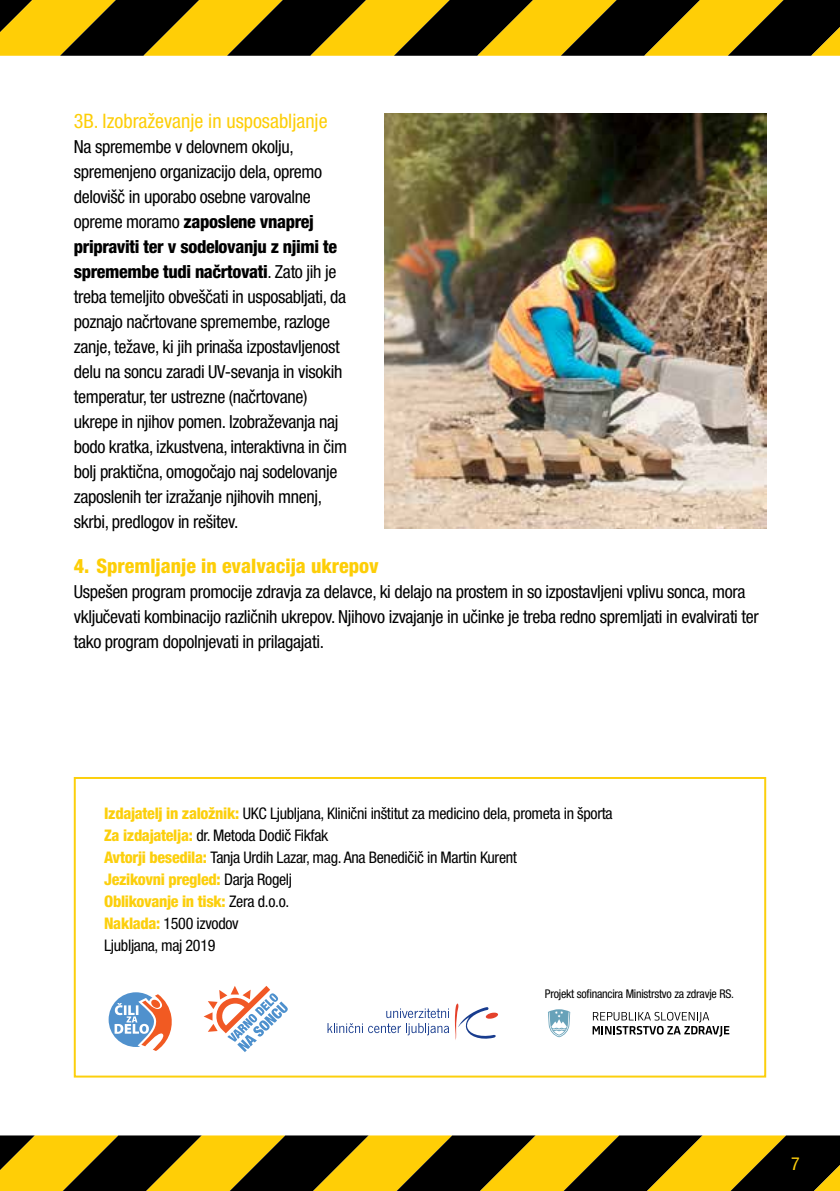
<style>
.page{position:relative;width:840px;height:1191px;background:#fff}
.page>*{position:absolute;margin:0;border:0;box-sizing:border-box;transform-origin:0 0}
.t1{font:800 condensed 20px "Helvetica Neue LT Pro";color:#fdce07}
.t2{font:condensed 20px "Helvetica Neue LT Pro";color:#fdce07}
.t3{font:condensed 18px/25px "Helvetica Neue LT Pro";letter-spacing:-.02em;color:#000}
.t4{font:condensed 18px "Helvetica Neue LT Pro";color:#fdce0d}
.t5{font:condensed 16px/22px "Helvetica Neue LT Pro";letter-spacing:-.02em;color:#000}
.t6{font:condensed 12px "Helvetica Neue LT Pro";letter-spacing:-.02em;color:#000}
.s1{font-weight:800}
.s2{font-weight:800;color:#fccf0c}
</style>
<div class="page">
<svg style="left:0;top:0;width:839px;height:56px"></svg>
<svg style="left:0;top:1135px;width:839px;height:56px"></svg>
<div style="left:74px;top:777px;width:691px;height:300px;border:2px solid #fccf0c"></div>
<svg style="left:108px;top:992px;width:64px;height:59px"></svg>
<svg style="left:548px;top:1009px;width:22px;height:28px"></svg>
<svg style="left:592px;top:1012px;width:137px;height:25px"></svg>
<svg style="left:327px;top:1003px;width:171px;height:37px"></svg>
<img style="left:385px;top:113px;width:380px;height:415px">
<svg style="left:203px;top:986px;width:85px;height:66px"></svg>
<p class="t2" style="left:74px;top:109px;width:255px">3B. Izobraževanje in usposabljanje</p>
<p class="t3" style="left:74px;top:134px;width:275px">Na spremembe v delovnem okolju, spremenjeno organizacijo dela, opremo delovišč in uporabo osebne varovalne opreme moramo <span class="s1">zaposlene vnaprej pripraviti ter v sodelovanju z njimi te spremembe tudi načrtovati</span>. Zato jih je treba temeljito obveščati in usposabljati, da poznajo načrtovane spremembe, razloge zanje, težave, ki jih prinaša izpostavljenost delu na soncu zaradi UV-sevanja in visokih temperatur, ter ustrezne (načrtovane) ukrepe in njihov pomen. Izobraževanja naj bodo kratka, izkustvena, interaktivna in čim bolj praktična, omogočajo naj sodelovanje zaposlenih ter izražanje njihovih mnenj, skrbi, predlogov in rešitev.</p>
<p class="t1" style="left:74px;top:553px;width:306px">4. Spremljanje in evalvacija ukrepov</p>
<p class="t3" style="left:74px;top:579px;width:686px">Uspešen program promocije zdravja za delavce, ki delajo na prostem in so izpostavljeni vplivu sonca, mora vključevati kombinacijo različnih ukrepov. Njihovo izvajanje in učinke je treba redno spremljati in evalvirati ter tako program dopolnjevati in prilagajati.</p>
<p class="t5" style="left:104px;top:802px;width:510px"><span class="s2">Izdajatelj in založnik:</span> UKC Ljubljana, Klinični inštitut za medicino dela, prometa in športa <span class="s2">Za izdajatelja:</span> dr. Metoda Dodič Fikfak<br><span class="s2">Avtorji besedila:</span> Tanja Urdih Lazar, mag. Ana Benedičič in Martin Kurent<br><span class="s2">Jezikovni pregled:</span> Darja Rogelj<br><span class="s2">Oblikovanje in tisk:</span> Zera d.o.o.<br><span class="s2">Naklada:</span> 1500 izvodov<br>Ljubljana, maj 2019</p>
<p class="t6" style="left:544px;top:986px;width:190px">Projekt sofinancira Ministrstvo za zdravje RS.</p>
<p class="t4" style="left:790px;top:1153px;width:10px">7</p>
</div>
